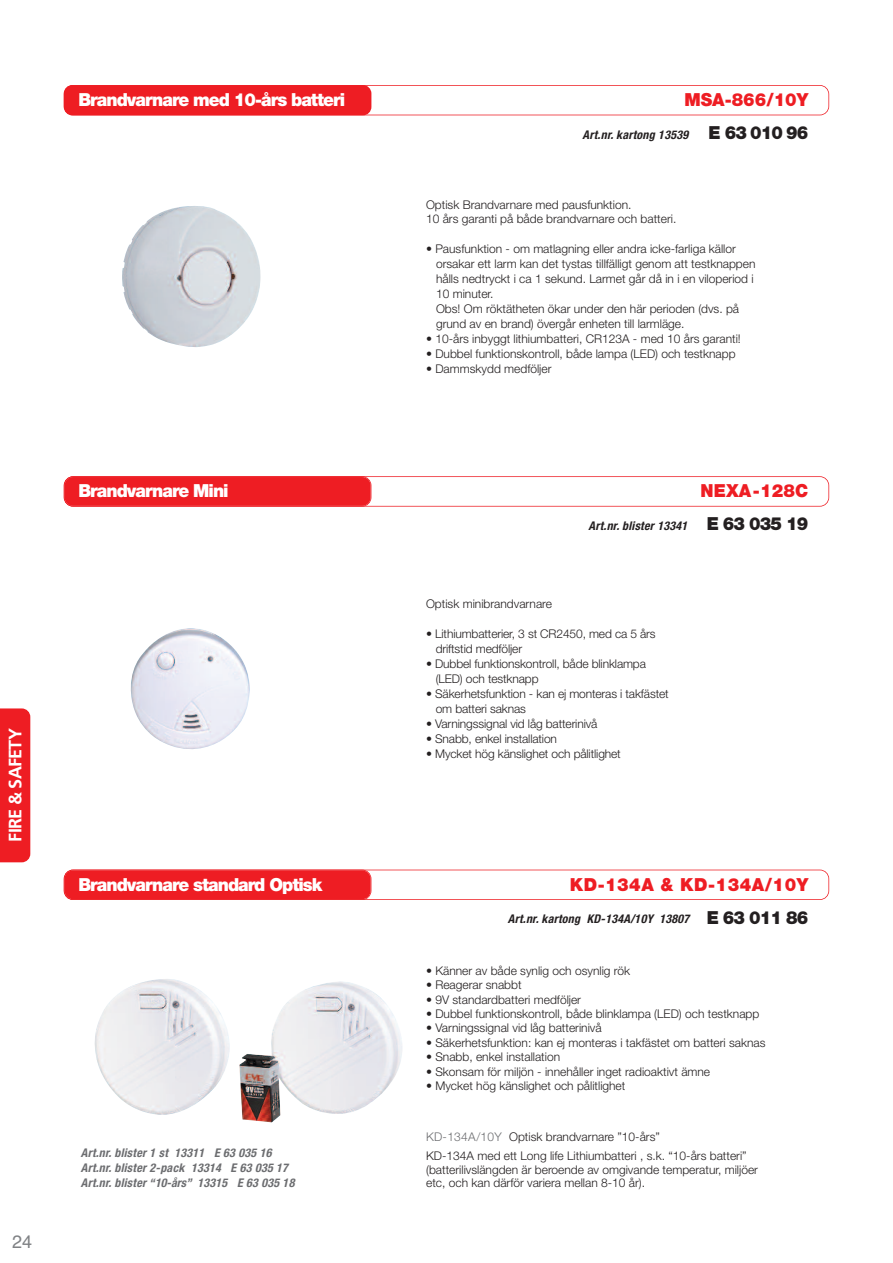
<style>
.page{position:relative;width:893px;height:1263px;background:#fff}
.page>*{position:absolute;margin:0;border:0;box-sizing:border-box;transform-origin:0 0}
.t1{font:900 18px "Helvetica Neue";letter-spacing:-.055em;color:#fff;scale:.96 1}
.t2{font:900 18px "Helvetica Neue";letter-spacing:-.05em;color:#231f20;scale:.96 1}
.t3{font:900 18px "Helvetica Neue";letter-spacing:.01em;color:#ee1d23;scale:.96 1}
.t4{font:900 18px "Helvetica Neue";letter-spacing:.03em;color:#ee1d23;scale:.96 1}
.t5{font:700 18px "Frutiger";letter-spacing:-.04em;color:#fff}
.t6{font:18px "Helvetica";color:#808285}
.t7{font:300 12px/15px "Helvetica Neue";color:#231f20}
.t8{font:italic 700 condensed 12px/15px "Helvetica Neue";letter-spacing:.025em;color:#6c6d70}
.t9{font:italic 700 condensed 12px "Helvetica Neue";letter-spacing:.025em;color:#231f20}
.s1{color:#6c6d70}
</style>
<div class="page">
<img style="left:131px;top:628px;width:119px;height:121px">
<img style="left:239px;top:981px;width:163px;height:141px">
<img style="left:95px;top:979px;width:135px;height:136px">
<div style="left:64px;top:85px;width:765px;height:30px;border:2px solid #ee1d23;border-radius:9px"></div>
<div style="left:64px;top:85px;width:307px;height:30px;background:#ee1d23;border-radius:9px"></div>
<div style="left:64px;top:476px;width:765px;height:31px;border:2px solid #ee1d23;border-radius:9px"></div>
<div style="left:65px;top:477px;width:306px;height:29px;background:#ee1d23;border-radius:9px"></div>
<div style="left:64px;top:476px;width:307px;height:31px;border:2px solid #ee1d23;border-radius:9px"></div>
<div style="left:64px;top:870px;width:765px;height:30px;border:2px solid #ee1d23;border-radius:9px"></div>
<div style="left:65px;top:870px;width:306px;height:29px;background:#ee1d23;border-radius:9px"></div>
<div style="left:64px;top:870px;width:307px;height:30px;border:2px solid #ee1d23;border-radius:9px"></div>
<img style="left:122px;top:206px;width:139px;height:141px">
<div style="left:0;top:708px;width:30px;height:154px;background:#ee1d23"></div>
<h1 class="t5" style="left:8px;top:842px;width:115px;rotate:-90deg">FIRE &amp; SAFETY</h1>
<h1 class="t6" style="left:12px;top:1231px;width:22px">24</h1>
<h1 class="t1" style="left:78px;top:93px;width:279px">Brandvarnare med 10-års batteri</h1>
<h1 class="t3" style="left:684px;top:93px;width:130px">MSA-866/10Y</h1>
<h1 class="t2" style="left:708px;top:126px;width:105px">E 63 010 96</h1>
<p class="t9" style="left:583px;top:131px;width:107px">Art.nr. kartong 13539</p>
<p class="t7" style="left:426px;top:199px;width:252px;line-height:13.5px">Optisk Brandvarnare med pausfunktion.<br>10 års garanti på både brandvarnare och batteri.</p>
<p class="t7" style="left:436px;top:242px;width:321px;text-indent:-10px">• Pausfunktion - om matlagning eller andra icke-farliga källor orsakar ett larm kan det tystas tillfälligt genom att testknappen hålls nedtryckt i ca 1 sekund. Larmet går då in i en viloperiod i 10 minuter.<br>Obs! Om röktätheten ökar under den här perioden (dvs. på grund av en brand) övergår enheten till larmläge.</p>
<p class="t7" style="left:426px;top:332px;width:316px">• 10-års inbyggt lithiumbatteri, CR123A - med 10 års garanti!</p>
<p class="t7" style="left:426px;top:347px;width:311px">• Dubbel funktionskontroll, både lampa (LED) och testknapp</p>
<p class="t7" style="left:426px;top:362px;width:127px">• Dammskydd medföljer</p>
<h1 class="t1" style="left:78px;top:484px;width:158px">Brandvarnare Mini</h1>
<h1 class="t3" style="left:700px;top:484px;width:114px">NEXA-128C</h1>
<h1 class="t2" style="left:707px;top:517px;width:107px">E 63 035 19</h1>
<p class="t9" style="left:588px;top:521px;width:100px">Art.nr. blister 13341</p>
<p class="t7" style="left:426px;top:597px;width:127px">Optisk minibrandvarnare</p>
<p class="t7" style="left:436px;top:627px;width:221px;text-indent:-10px">• Lithiumbatterier, 3 st CR2450, med ca 5 års driftstid medföljer</p>
<p class="t7" style="left:436px;top:657px;width:212px;text-indent:-10px">• Dubbel funktionskontroll, både blinklampa (LED) och testknapp</p>
<p class="t7" style="left:436px;top:687px;width:235px;text-indent:-10px">• Säkerhetsfunktion - kan ej monteras i takfästet om batteri saknas</p>
<p class="t7" style="left:426px;top:717px;width:173px">• Varningssignal vid låg batterinivå</p>
<p class="t7" style="left:426px;top:732px;width:132px">• Snabb, enkel installation</p>
<p class="t7" style="left:426px;top:747px;width:196px">• Mycket hög känslighet och pålitlighet</p>
<h1 class="t1" style="left:78px;top:878px;width:256px">Brandvarnare standard Optisk</h1>
<h1 class="t4" style="left:570px;top:878px;width:250px">KD-134A &amp; KD-134A/10Y</h1>
<h1 class="t2" style="left:707px;top:911px;width:107px">E 63 011 86</h1>
<p class="t9" style="left:508px;top:914px;width:183px">Art.nr. kartong KD-134A/10Y 13807</p>
<p class="t8" style="left:81px;top:1146px;width:215px">Art.nr. blister 1 st 13311 E 63 035 16<br>Art.nr. blister 2-pack 13314 E 63 035 17<br>Art.nr. blister “10-års” 13315 E 63 035 18</p>
<p class="t7" style="left:426px;top:964px;width:206px">• Känner av både synlig och osynlig rök</p>
<p class="t7" style="left:426px;top:978px;width:97px">• Reagerar snabbt</p>
<p class="t7" style="left:426px;top:993px;width:156px">• 9V standardbatteri medföljer</p>
<p class="t7" style="left:426px;top:1007px;width:335px">• Dubbel funktionskontroll, både blinklampa (LED) och testknapp</p>
<p class="t7" style="left:426px;top:1022px;width:177px">• Varningssignal vid låg batterinivå</p>
<p class="t7" style="left:426px;top:1036px;width:341px">• Säkerhetsfunktion: kan ej monteras i takfästet om batteri saknas</p>
<p class="t7" style="left:426px;top:1050px;width:136px">• Snabb, enkel installation</p>
<p class="t7" style="left:426px;top:1065px;width:286px">• Skonsam för miljön - innehåller inget radioaktivt ämne</p>
<p class="t7" style="left:426px;top:1079px;width:201px">• Mycket hög känslighet och pålitlighet</p>
<p class="t7" style="left:426px;top:1128px;width:322px;line-height:19.5px"><span class="s1">KD-134A/10Y</span> Optisk brandvarnare ”10-års”<br>KD-134A med ett Long life Lithiumbatteri , s.k. “10-års batteri”</p>
<p class="t7" style="left:426px;top:1164px;width:333px;line-height:13.5px">(batterilivslängden är beroende av omgivande temperatur, miljöer etc, och kan därför variera mellan 8-10 år).</p>
</div>
